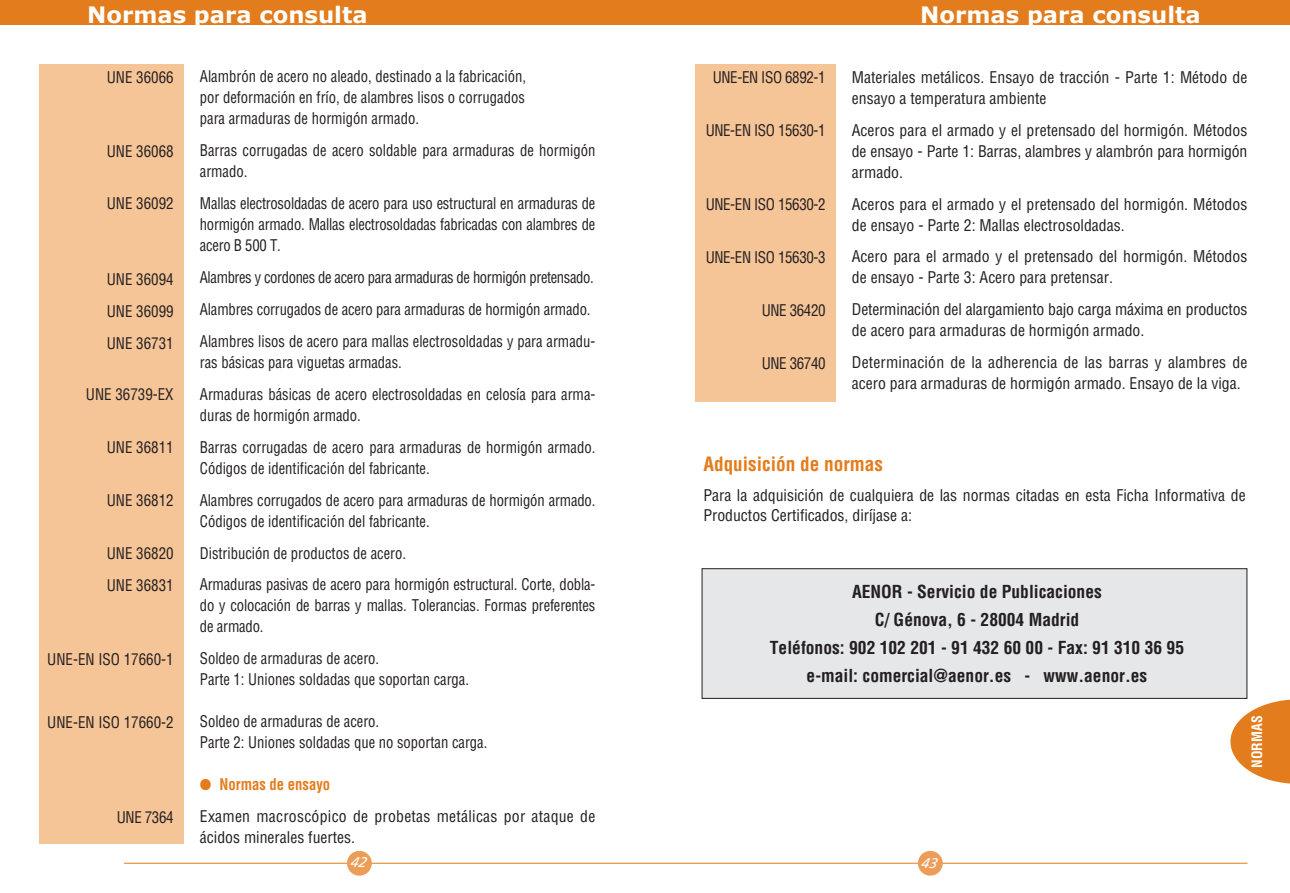
<style>
.page{position:relative;width:1290px;height:893px;background:#fff}
.page>*{position:absolute;margin:0;border:0;box-sizing:border-box;transform-origin:0 0}
.t1{font:700 22.75px "Verdana";color:#fff}
.t2{font:700 condensed 19.25px "Helvetica";color:#e37c1c}
.t3{font:700 condensed 17.5px/28px "Helvetica";color:#231f20;text-align:center}
.t4{font:condensed 15.75px/21px "Helvetica";color:#231f20;scale:.93 1}
.t5{font:condensed 15.75px/21px "Helvetica";color:#231f20}
.t6{font:condensed 15.75px/31.8px "Helvetica";color:#231f20;text-align:justify;scale:.95 1}
.t7{font:condensed 15.75px "Helvetica";letter-spacing:-.025em;color:#231f20;scale:.95 1}
.t8{font:700 condensed 14px "Helvetica";color:#fff}
.t9{font:italic 14px "Frutiger";color:#fff}
.s1{color:#e37c1c}
.s2{font-weight:700;color:#e37c1c}
</style>
<div class="page">
<hr style="left:124px;top:863px;width:1123px;height:1px;background:#e37c1c">
<div style="left:347px;top:851px;width:25px;height:25px;background:#ec9e59;border-radius:50%"></div>
<div style="left:918px;top:851px;width:25px;height:25px;background:#ec9e59;border-radius:50%"></div>
<svg style="left:1230px;top:699px;width:60px;height:85px"></svg>
<div style="left:0;top:0;width:1290px;height:25px;background:#e37c1c"></div>
<div style="left:39px;top:64px;width:145px;height:779px;background:#f5c497"></div>
<div style="left:694px;top:64px;width:141px;height:338px;background:#f5c497"></div>
<div style="left:702px;top:569px;width:545px;height:129px;background:#e6e7e9"></div>
<div style="left:701px;top:568px;width:546px;height:131px;border:1px solid #231f20"></div>
<h1 class="t1" style="left:87px;top:2px;width:282px">Normas para consulta</h1>
<h1 class="t1" style="left:920px;top:1px;width:282px">Normas para consulta</h1>
<p class="t6" style="left:107px;top:62px;width:72px">UNE 36066</p>
<p class="t6" style="left:107px;top:136px;width:72px">UNE 36068</p>
<p class="t6" style="left:107px;top:189px;width:72px">UNE 36092</p>
<p class="t6" style="left:107px;top:264px;width:72px">UNE 36094<br>UNE 36099<br>UNE 36731</p>
<p class="t6" style="left:86px;top:380px;width:94px">UNE 36739-EX</p>
<p class="t6" style="left:107px;top:433px;width:72px">UNE 36811</p>
<p class="t6" style="left:107px;top:486px;width:72px">UNE 36812</p>
<p class="t6" style="left:107px;top:539px;width:72px">UNE 36820<br>UNE 36831</p>
<p class="t6" style="left:47px;top:645px;width:134px">UNE-EN ISO 17660-1</p>
<p class="t6" style="left:47px;top:708px;width:134px">UNE-EN ISO 17660-2</p>
<p class="t6" style="left:117px;top:802px;width:61px">UNE 7364</p>
<p class="t4" style="left:200px;top:67px;width:352px;text-align:justify">Alambrón de acero no aleado, destinado a la fabricación, por deformación en frío, de alambres lisos o corrugados para armaduras de hormigón armado.</p>
<p class="t4" style="left:200px;top:141px;width:427px">Barras corrugadas de acero soldable para armaduras de hormigón armado.</p>
<p class="t4" style="left:200px;top:194px;width:427px;text-align:justify">Mallas electrosoldadas de acero para uso estructural en armaduras de hormigón armado. Mallas electrosoldadas fabricadas con alambres de acero B 500 T.</p>
<p class="t4" style="left:200px;top:263px;width:427px;line-height:31.8px">Alambres y cordones de acero para armaduras de hormigón pretensado.<br>Alambres corrugados de acero para armaduras de hormigón armado.<br>Alambres lisos de acero para mallas electrosoldadas y para armadu-</p>
<p class="t4" style="left:200px;top:348px;width:427px;line-height:31.8px">ras básicas para viguetas armadas.<br>Armaduras básicas de acero electrosoldadas en celosía para arma-</p>
<p class="t4" style="left:200px;top:400px;width:427px;line-height:31.8px">duras de hormigón armado.<br>Barras corrugadas de acero para armaduras de hormigón armado.</p>
<p class="t4" style="left:200px;top:453px;width:427px;line-height:31.8px">Códigos de identificación del fabricante.<br>Alambres corrugados de acero para armaduras de hormigón armado.</p>
<p class="t4" style="left:200px;top:506px;width:427px;line-height:31.8px">Códigos de identificación del fabricante.<br>Distribución de productos de acero.<br>Armaduras pasivas de acero para hormigón estructural. Corte, dobla-</p>
<p class="t4" style="left:200px;top:596px;width:427px">do y colocación de barras y mallas. Tolerancias. Formas preferentes de armado.</p>
<p class="t4" style="left:200px;top:649px;width:291px">Soldeo de armaduras de acero.<br>Parte 1: Uniones soldadas que soportan carga.</p>
<p class="t4" style="left:200px;top:712px;width:311px">Soldeo de armaduras de acero.<br>Parte 2: Uniones soldadas que no soportan carga.</p>
<p class="t5" style="left:200px;top:770px;width:397px;line-height:32px"><span class="s1">●</span> <span class="s2">Normas de ensayo<br></span>Examen macroscópico de probetas metálicas por ataque de</p>
<p class="t5" style="left:200px;top:828px;width:157px">ácidos minerales fuertes.</p>
<p class="t7" style="left:713px;top:72px;width:120px">UNE-EN ISO 6892-1</p>
<p class="t7" style="left:706px;top:125px;width:128px">UNE-EN ISO 15630-1</p>
<p class="t7" style="left:706px;top:198px;width:128px">UNE-EN ISO 15630-2</p>
<p class="t7" style="left:706px;top:251px;width:128px">UNE-EN ISO 15630-3</p>
<p class="t7" style="left:762px;top:304px;width:69px">UNE 36420</p>
<p class="t7" style="left:762px;top:357px;width:69px">UNE 36740</p>
<p class="t5" style="left:852px;top:68px;width:397px">Materiales metálicos. Ensayo de tracción - Parte 1: Método de ensayo a temperatura ambiente</p>
<p class="t5" style="left:852px;top:121px;width:397px;text-align:justify">Aceros para el armado y el pretensado del hormigón. Métodos de ensayo - Parte 1: Barras, alambres y alambrón para hormigón armado.</p>
<p class="t5" style="left:852px;top:195px;width:397px">Aceros para el armado y el pretensado del hormigón. Métodos de ensayo - Parte 2: Mallas electrosoldadas.</p>
<p class="t5" style="left:852px;top:248px;width:397px">Acero para el armado y el pretensado del hormigón. Métodos de ensayo - Parte 3: Acero para pretensar.</p>
<p class="t5" style="left:852px;top:300px;width:397px">Determinación del alargamiento bajo carga máxima en productos de acero para armaduras de hormigón armado.</p>
<p class="t5" style="left:852px;top:353px;width:397px">Determinación de la adherencia de las barras y alambres de acero para armaduras de hormigón armado. Ensayo de la viga.</p>
<p class="t2" style="left:703px;top:456px;width:181px">Adquisición de normas</p>
<p class="t5" style="left:703px;top:487px;width:544px;line-height:19.6px">Para la adquisición de cualquiera de las normas citadas en esta Ficha Informativa de<br>Productos Certificados, diríjase a:</p>
<p class="t3" style="left:770px;top:579px;width:416px">AENOR - Servicio de Publicaciones<br>C/ Génova, 6 - 28004 Madrid<br>Teléfonos: 902 102 201 - 91 432 60 00 - Fax: 91 310 36 95 e-mail: comercial@aenor.es - www.aenor.es</p>
<p class="t8" style="left:1251px;top:768px;width:54px;rotate:-90deg">NORMAS</p>
<p class="t9" style="left:350px;top:856px;width:20px">42</p>
<p class="t9" style="left:921px;top:857px;width:20px">43</p>
</div>
